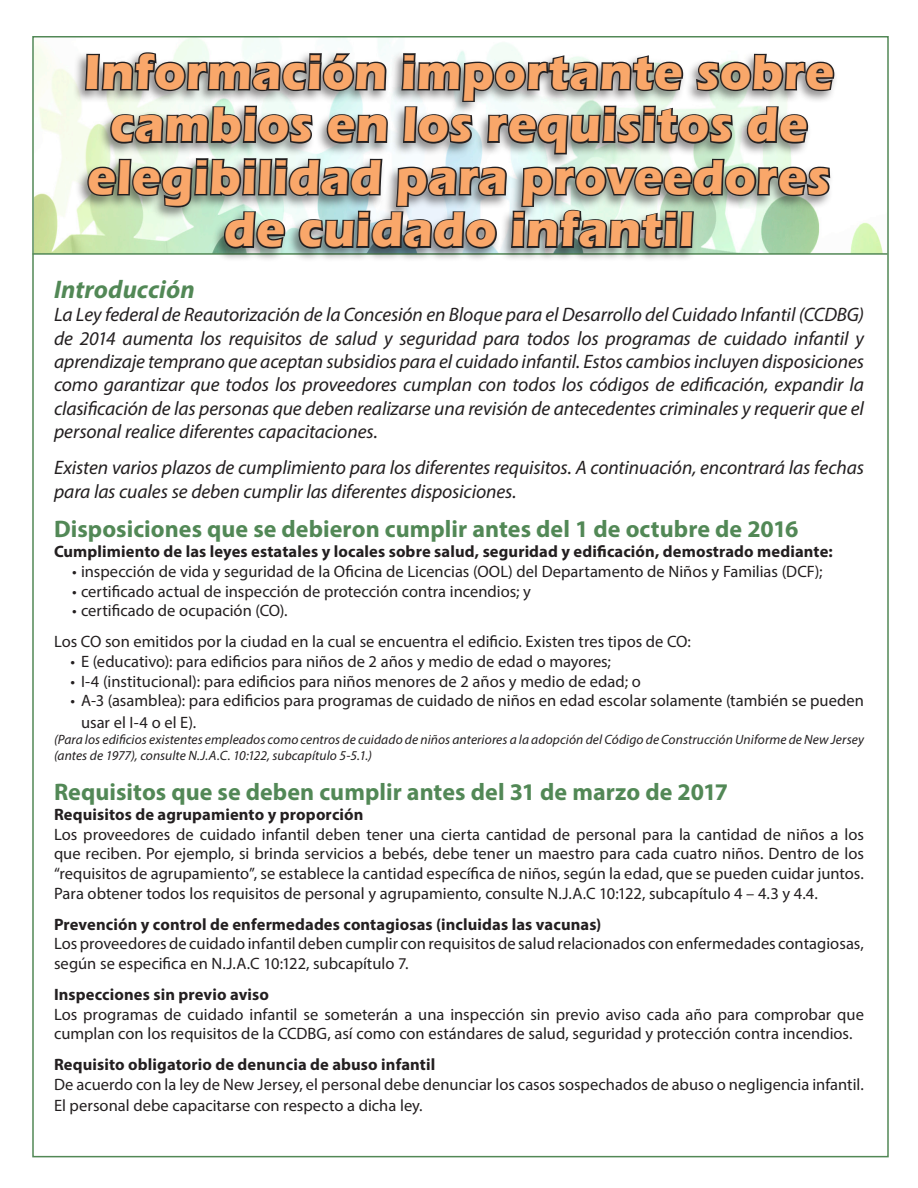
<style>
.page{position:relative;width:918px;height:1188px;background:#fff}
.page>*{position:absolute;margin:0;border:0;box-sizing:border-box;transform-origin:0 0}
.t1{font:700 50.4px/52.5px "Eras ITC";letter-spacing:.015em;color:#f9a76a;text-align:center;scale:.95 1}
.t2{font:italic 700 25.5px "Myriad Pro";letter-spacing:.005em;color:#528856}
.t3{font:700 24px "Myriad Pro";color:#528856}
.t4{font:italic 19.5px/23.4px "Myriad Pro";letter-spacing:-.005em;color:#231f20;text-align:justify}
.t5{font:16.5px/19.8px "Myriad Pro";color:#231f20}
.t6{font:700 16.5px "Myriad Pro";letter-spacing:.005em;color:#231f20}
.t7{font:italic 13.5px/16.2px "Myriad Pro";letter-spacing:.005em;color:#231f20}
</style>
<div class="page">
<img style="left:35px;top:41px;width:848px;height:212px">
<hr style="left:33px;top:253px;width:855px;height:2px;background:#528856">
<img style="left:83px;top:39px;width:753px;height:220px">
<p class="t1" style="left:84px;top:46px;width:791px">Información importante sobre cambios en los requisitos de elegibilidad para proveedores de cuidado infantil</p>
<p class="t2" style="left:54px;top:273px;width:142px">Introducción</p>
<p class="t4" style="left:54px;top:303px;width:812px">La Ley federal de Reautorización de la Concesión en Bloque para el Desarrollo del Cuidado Infantil (CCDBG) de 2014 aumenta los requisitos de salud y seguridad para todos los programas de cuidado infantil y aprendizaje temprano que aceptan subsidios para el cuidado infantil. Estos cambios incluyen disposiciones como garantizar que todos los proveedores cumplan con todos los códigos de edificación, expandir la clasificación de las personas que deben realizarse una revisión de antecedentes criminales y requerir que el personal realice diferentes capacitaciones.</p>
<p class="t4" style="left:54px;top:456px;width:811px">Existen varios plazos de cumplimiento para los diferentes requisitos. A continuación, encontrará las fechas para las cuales se deben cumplir las diferentes disposiciones.</p>
<p class="t3" style="left:54px;top:513px;width:746px">Disposiciones que se debieron cumplir antes del 1 de octubre de 2016</p>
<p class="t6" style="left:54px;top:541px;width:780px">Cumplimiento de las leyes estatales y locales sobre salud, seguridad y edificación, demostrado mediante:</p>
<p class="t5" style="left:72px;top:561px;width:752px">• inspección de vida y seguridad de la Oficina de Licencias (OOL) del Departamento de Niños y Familias (DCF);</p>
<p class="t5" style="left:72px;top:581px;width:461px">• certificado actual de inspección de protección contra incendios; y</p>
<p class="t5" style="left:72px;top:601px;width:217px">• certificado de ocupación (CO).</p>
<p class="t5" style="left:54px;top:631px;width:639px">Los CO son emitidos por la ciudad en la cual se encuentra el edificio. Existen tres tipos de CO:</p>
<p class="t5" style="left:70px;top:651px;width:542px">• E (educativo): para edificios para niños de 2 años y medio de edad o mayores;</p>
<p class="t5" style="left:70px;top:671px;width:572px">• I-4 (institucional): para edificios para niños menores de 2 años y medio de edad; o</p>
<p class="t5" style="left:81px;top:690px;width:785px;line-height:21.6px;text-indent:-10px">• A-3 (asamblea): para edificios para programas de cuidado de niños en edad escolar solamente (también se pueden usar el I-4 o el E).</p>
<p class="t7" style="left:54px;top:731px;width:812px">(Para los edificios existentes empleados como centros de cuidado de niños anteriores a la adopción del Código de Construcción Uniforme de New Jersey (antes de 1977), consulte N.J.A.C. 10:122, subcapítulo 5-5.1.)</p>
<p class="t3" style="left:54px;top:776px;width:676px">Requisitos que se deben cumplir antes del 31 de marzo de 2017</p>
<p class="t6" style="left:54px;top:804px;width:311px">Requisitos de agrupamiento y proporción</p>
<p class="t5" style="left:54px;top:824px;width:812px;text-align:justify">Los proveedores de cuidado infantil deben tener una cierta cantidad de personal para la cantidad de niños a los que reciben. Por ejemplo, si brinda servicios a bebés, debe tener un maestro para cada cuatro niños. Dentro de los “requisitos de agrupamiento”, se establece la cantidad específica de niños, según la edad, que se pueden cuidar juntos.<br>Para obtener todos los requisitos de personal y agrupamiento, consulte N.J.A.C 10:122, subcapítulo 4 – 4.3 y 4.4.</p>
<p class="t6" style="left:54px;top:913px;width:549px">Prevención y control de enfermedades contagiosas (incluidas las vacunas)</p>
<p class="t5" style="left:54px;top:934px;width:811px">Los proveedores de cuidado infantil deben cumplir con requisitos de salud relacionados con enfermedades contagiosas, según se especifica en N.J.A.C 10:122, subcapítulo 7.</p>
<p class="t6" style="left:54px;top:984px;width:216px">Inspecciones sin previo aviso</p>
<p class="t5" style="left:54px;top:1004px;width:811px">Los programas de cuidado infantil se someterán a una inspección sin previo aviso cada año para comprobar que cumplan con los requisitos de la CCDBG, así como con estándares de salud, seguridad y protección contra incendios.</p>
<p class="t6" style="left:54px;top:1054px;width:383px">Requisito obligatorio de denuncia de abuso infantil</p>
<p class="t5" style="left:54px;top:1073px;width:811px;line-height:21.6px">De acuerdo con la ley de New Jersey, el personal debe denunciar los casos sospechados de abuso o negligencia infantil.<br>El personal debe capacitarse con respecto a dicha ley.</p>
</div>
